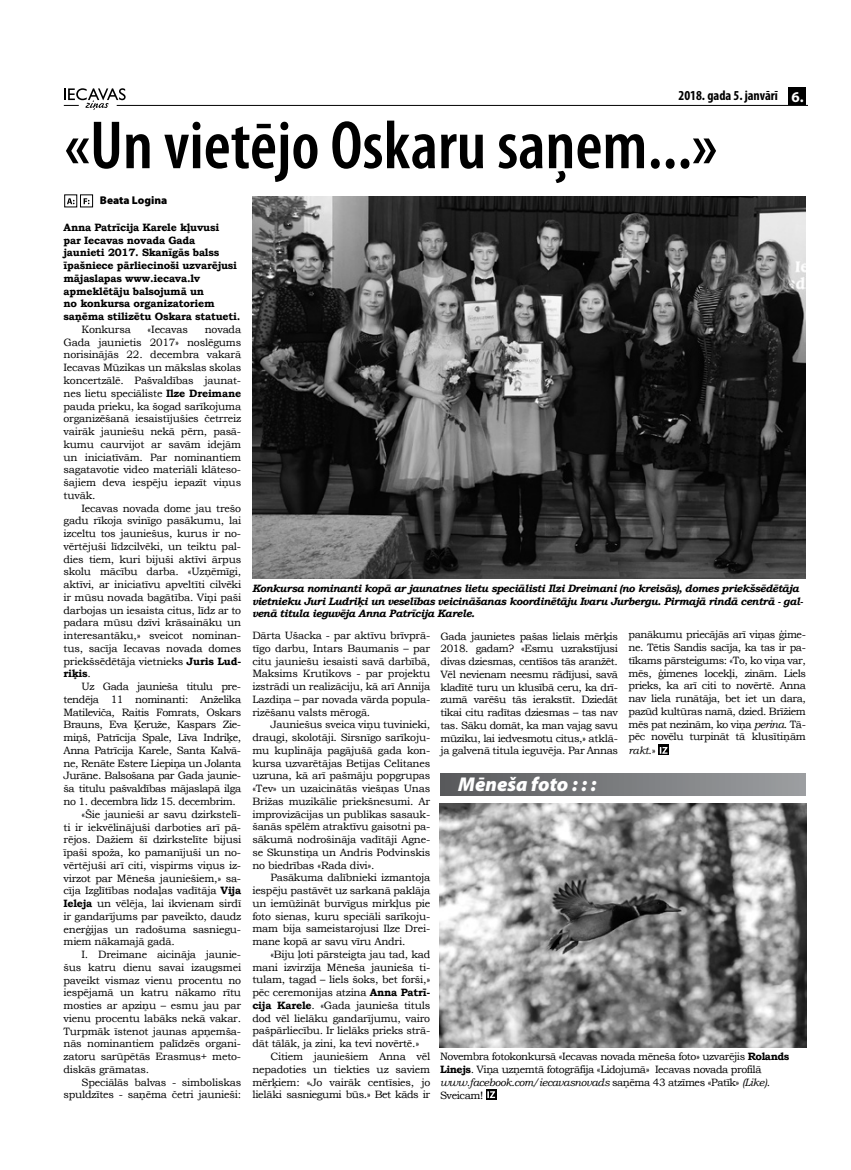
<style>
.page{position:relative;width:851px;height:1170px;background:#fff}
.page>*{position:absolute;margin:0;border:0;box-sizing:border-box;transform-origin:0 0}
.t1{font:600 condensed 68.75px "Myriad Pro";color:#000}
.t2{font:italic 900 20px "Myriad Pro";color:#fff}
.t3{font:700 condensed 13.75px "Myriad Pro";color:#000}
.t4{font:900 11.25px "Myriad Pro";color:#000}
.t5{font:10.62px/12.8px "Bookman Old Style";letter-spacing:-.02em;color:#000;text-align:justify}
.t6{font:10.62px/12.8px "Bookman Old Style";letter-spacing:-.04em;color:#000}
.t7{font:italic 700 10.62px/12.8px "Bookman Old Style";letter-spacing:-.04em;color:#000}
.t8{font:700 10.62px/12.8px "Bookman Old Style";letter-spacing:-.02em;color:#000}
.s1{font-stretch:normal;font-size:15px;color:#fff}
.s2{font-weight:700}
.s3{font-style:italic}
</style>
<div class="page">
<hr style="left:117px;top:105px;width:689px;height:1px;background:#000">
<svg style="left:64px;top:88px;width:62px;height:22px"></svg>
<div style="left:788px;top:87px;width:18px;height:18px;background:#000"></div>
<svg style="left:486px;top:1089px;width:10px;height:10px"></svg>
<svg style="left:487px;top:1091px;width:8px;height:6px"></svg>
<div style="left:440px;top:773px;width:365px;height:22px;background:linear-gradient(to right,#595a5c,#9c9fa2)"></div>
<img style="left:439px;top:803px;width:367px;height:244px">
<img style="left:252px;top:196px;width:553px;height:383px">
<svg style="left:658px;top:744px;width:11px;height:11px"></svg>
<svg style="left:659px;top:747px;width:8px;height:6px"></svg>
<svg style="left:67px;top:198px;width:7px;height:6px"></svg>
<div style="left:64px;top:195px;width:13px;height:12px;border:1px solid #000"></div>
<svg style="left:84px;top:198px;width:5px;height:6px"></svg>
<div style="left:80px;top:195px;width:13px;height:12px;border:1px solid #000"></div>
<p class="t3" style="left:678px;top:87px;width:126px">2018. gada 5. janvārī <span class="s1">6.</span></p>
<h1 class="t1" style="left:64px;top:108px;width:654px">«Un vietējo Oskaru saņem...»</h1>
<p class="t4" style="left:100px;top:194px;width:69px">Beata Logina</p>
<p class="t8" style="left:64px;top:221px;width:178px">Anna Patrīcija Karele kļuvusi<br>par Iecavas novada Gada<br>jaunieti 2017. Skanīgās balss īpašniece pārliecinoši uzvarējusi mājaslapas www.iecava.lv apmeklētāju balsojumā un<br>no konkursa organizatoriem saņēma stilizētu Oskara statueti.</p>
<p class="t5" style="left:82px;top:323px;width:51px">Konkursa</p>
<p class="t5" style="left:148px;top:323px;width:42px">«Iecavas</p>
<p class="t5" style="left:64px;top:323px;width:179px;text-indent:141px">novada Gada jaunietis 2017» noslēgums norisinājās 22. decembra vakarā Iecavas Mūzikas un mākslas skolas koncertzālē. Pašvaldības jaunat&shy;nes lietu speciāliste <span class="s2">Ilze Dreimane </span>pauda prieku, ka šogad sarīkojuma organizēšanā iesaistījušies četrreiz vairāk jauniešu nekā pērn, pasā&shy;kumu caurvijot ar savām idejām un iniciatīvām. Par nominantiem sagatavotie video materiāli klāteso&shy;šajiem deva iespēju iepazīt viņus tuvāk.</p>
<p class="t5" style="left:64px;top:501px;width:179px;text-indent:18px">Iecavas novada dome jau trešo gadu rīkoja svinīgo pasākumu, lai izceltu tos jauniešus, kurus ir no&shy;vērtējuši līdzcilvēki, un teiktu pal&shy;dies tiem, kuri bijuši aktīvi ārpus skolu mācību darba. «Uzņēmīgi, aktīvi, ar iniciatīvu apveltīti cilvēki ir mūsu novada bagātība. Viņi paši darbojas un iesaista citus, līdz ar to padara mūsu dzīvi krāsaināku un interesantāku,» sveicot nominan&shy;tus, sacīja Iecavas novada domes priekšsēdētāja vietnieks <span class="s2">Juris Lud&shy;riķis</span>.</p>
<p class="t6" style="left:82px;top:680px;width:161px">Uz Gada jaunieša titulu pre-</p>
<p class="t6" style="left:64px;top:693px;width:179px">tendēja 11 nominanti: Anželika</p>
<p class="t6" style="left:64px;top:705px;width:179px">Matileviča, Raitis Fomrats, Oskars</p>
<p class="t6" style="left:64px;top:718px;width:179px">Brauns, Eva Ķeruže, Kaspars Zie-</p>
<p class="t6" style="left:64px;top:731px;width:179px">miņš, Patrīcija Spale, Līva Indriķe,</p>
<p class="t6" style="left:64px;top:744px;width:179px">Anna Patrīcija Karele, Santa Kalvā-</p>
<p class="t6" style="left:64px;top:756px;width:179px">ne, Renāte Estere Liepiņa un Jolanta</p>
<p class="t6" style="left:64px;top:769px;width:179px">Jurāne. Balsošana par Gada jaunie-</p>
<p class="t6" style="left:64px;top:782px;width:179px">ša titulu pašvaldības mājaslapā ilga</p>
<p class="t6" style="left:64px;top:795px;width:174px">no 1. decembra līdz 15. decembrim.</p>
<p class="t5" style="left:82px;top:807px;width:161px">«Šie jaunieši ar savu dzirkstelī-</p>
<p class="t5" style="left:64px;top:820px;width:179px">ti ir iekvēlinājuši darboties arī pā-</p>
<p class="t5" style="left:64px;top:833px;width:179px">rējos. Dažiem šī dzirkstelīte bijusi</p>
<p class="t5" style="left:64px;top:846px;width:179px">īpaši spoža, ko pamanījuši un no-</p>
<p class="t5" style="left:64px;top:858px;width:179px">vērtējuši arī citi, vispirms viņus iz-</p>
<p class="t5" style="left:64px;top:871px;width:179px">virzot par Mēneša jauniešiem,» sa-</p>
<p class="t5" style="left:64px;top:884px;width:179px">cīja Izglītības nodaļas vadītāja <span class="s2">Vija</span></p>
<p class="t5" style="left:64px;top:897px;width:179px"><span class="s2">Ieleja</span> un vēlēja, lai ikvienam sirdī</p>
<p class="t5" style="left:64px;top:909px;width:179px">ir gandarījums par paveikto, daudz</p>
<p class="t5" style="left:64px;top:922px;width:179px">enerģijas un radošuma sasniegu-</p>
<p class="t5" style="left:64px;top:935px;width:113px">miem nākamajā gadā.</p>
<p class="t5" style="left:82px;top:948px;width:161px">I. Dreimane aicināja jaunie-</p>
<p class="t5" style="left:64px;top:960px;width:179px">šus katru dienu savai izaugsmei</p>
<p class="t5" style="left:64px;top:973px;width:179px">paveikt vismaz vienu procentu no</p>
<p class="t5" style="left:64px;top:986px;width:179px">iespējamā un katru nākamo rītu</p>
<p class="t5" style="left:64px;top:999px;width:179px">mosties ar apziņu – esmu jau par</p>
<p class="t5" style="left:64px;top:1011px;width:179px">vienu procentu labāks nekā vakar.</p>
<p class="t5" style="left:64px;top:1024px;width:179px">Turpmāk īstenot jaunas apņemša-</p>
<p class="t5" style="left:64px;top:1037px;width:179px">nās nominantiem palīdzēs organi-</p>
<p class="t5" style="left:64px;top:1050px;width:179px">zatoru sarūpētās Erasmus+ meto-</p>
<p class="t5" style="left:64px;top:1062px;width:87px">diskās grāmatas.</p>
<p class="t5" style="left:82px;top:1075px;width:161px">Speciālās balvas - simboliskas</p>
<p class="t5" style="left:64px;top:1088px;width:179px">spuldzītes - saņēma četri jaunieši:</p>
<p class="t7" style="left:252px;top:581px;width:552px">Konkursa nominanti kopā ar jaunatnes lietu speciālisti Ilzi Dreimani (no kreisās), domes priekšsēdētāja vietnieku Juri Ludriķi un veselības veicināšanas koordinētāju Ivaru Jurbergu. Pirmajā rindā centrā - gal&shy;venā titula ieguvēja Anna Patrīcija Karele.</p>
<p class="t5" style="left:252px;top:629px;width:179px">Dārta Ušacka - par aktīvu brīvprā&shy;tīgo darbu, Intars Baumanis – par citu jauniešu iesaisti savā darbībā, Maksims Krutikovs - par projektu izstrādi un realizāciju, kā arī Annija Lazdiņa – par novada vārda popula&shy;rizēšanu valsts mērogā.</p>
<p class="t5" style="left:252px;top:718px;width:179px;text-indent:18px">Jauniešus sveica viņu tuvinieki, draugi, skolotāji. Sirsnīgo sarīkoju&shy;mu kuplināja pagājušā gada kon&shy;kursa uzvarētājas Betijas Celitanes uzruna, kā arī pašmāju popgrupas «Tev» un uzaicinātās viešņas Unas Brižas muzikālie priekšnesumi. Ar improvizācijas un publikas sasauk&shy;šanās spēlēm atraktīvu gaisotni pa&shy;sākumā nodrošināja vadītāji Agne&shy;se Skunstiņa un Andris Podvinskis no biedrības «Rada divi».</p>
<p class="t5" style="left:252px;top:871px;width:179px;text-indent:18px">Pasākuma dalībnieki izmantoja iespēju pastāvēt uz sarkanā paklāja un iemūžināt burvīgus mirkļus pie foto sienas, kuru speciāli sarīkoju&shy;mam bija sameistarojusi Ilze Drei&shy;mane kopā ar savu vīru Andri.</p>
<p class="t5" style="left:252px;top:947px;width:179px;text-indent:18px">«Biju ļoti pārsteigta jau tad, kad mani izvirzīja Mēneša jaunieša ti&shy;tulam, tagad – liels šoks, bet forši,» pēc ceremonijas atzina <span class="s2">Anna Patrī&shy;cija Karele</span>. «Gada jaunieša tituls dod vēl lielāku gandarījumu, vairo pašpārliecību. Ir lielāks prieks strā&shy;dāt tālāk, ja zini, ka tevi novērtē.»</p>
<p class="t5" style="left:252px;top:1049px;width:179px;text-indent:18px">Citiem jauniešiem Anna vēl nepadoties un tiekties uz saviem mērķiem: «Jo vairāk centīsies, jo lielāki sasniegumi būs.» Bet kāds ir</p>
<p class="t5" style="left:440px;top:629px;width:179px">Gada jaunietes pašas lielais mērķis 2018. gadam? «Esmu uzrakstījusi divas dziesmas, centīšos tās aranžēt.<br>Vēl nevienam neesmu rādījusi, savā kladītē turu un klusībā ceru, ka drī&shy;zumā varēšu tās ierakstīt. Dziedāt tikai citu radītas dziesmas – tas nav tas. Sāku domāt, ka man vajag savu mūziku, lai iedvesmotu citus,» atklā&shy;ja galvenā titula ieguvēja. Par Annas</p>
<p class="t5" style="left:628px;top:628px;width:179px">panākumu priecājās arī viņas ģime&shy;ne. Tētis Sandis sacīja, ka tas ir pa&shy;tīkams pārsteigums: «To, ko viņa var, mēs, ģimenes locekļi, zinām. Liels prieks, ka arī citi to novērtē. Anna nav liela runātāja, bet iet un dara, pazūd kultūras namā, dzied. Brīžiem mēs pat nezinām, ko viņa <span class="s3">perina</span>. Tā&shy;pēc novēlu turpināt tā klusītiņām <span class="s3">rakt</span>.»</p>
<h2 class="t2" style="left:458px;top:772px;width:140px">Mēneša foto : : :</h2>
<p class="t6" style="left:440px;top:1050px;width:351px">Novembra fotokonkursā «Iecavas novada mēneša foto» uzvarējis <span class="s2">Rolands Linejs</span>. Viņa uzņemtā fotogrāfija «Lidojumā» Iecavas novada profilā <span class="s3">www.facebook.com/iecavasnovads</span> saņēma 43 atzīmes «Patīk» <span class="s3">(Like)</span>.<br>Sveicam!</p>
</div>
